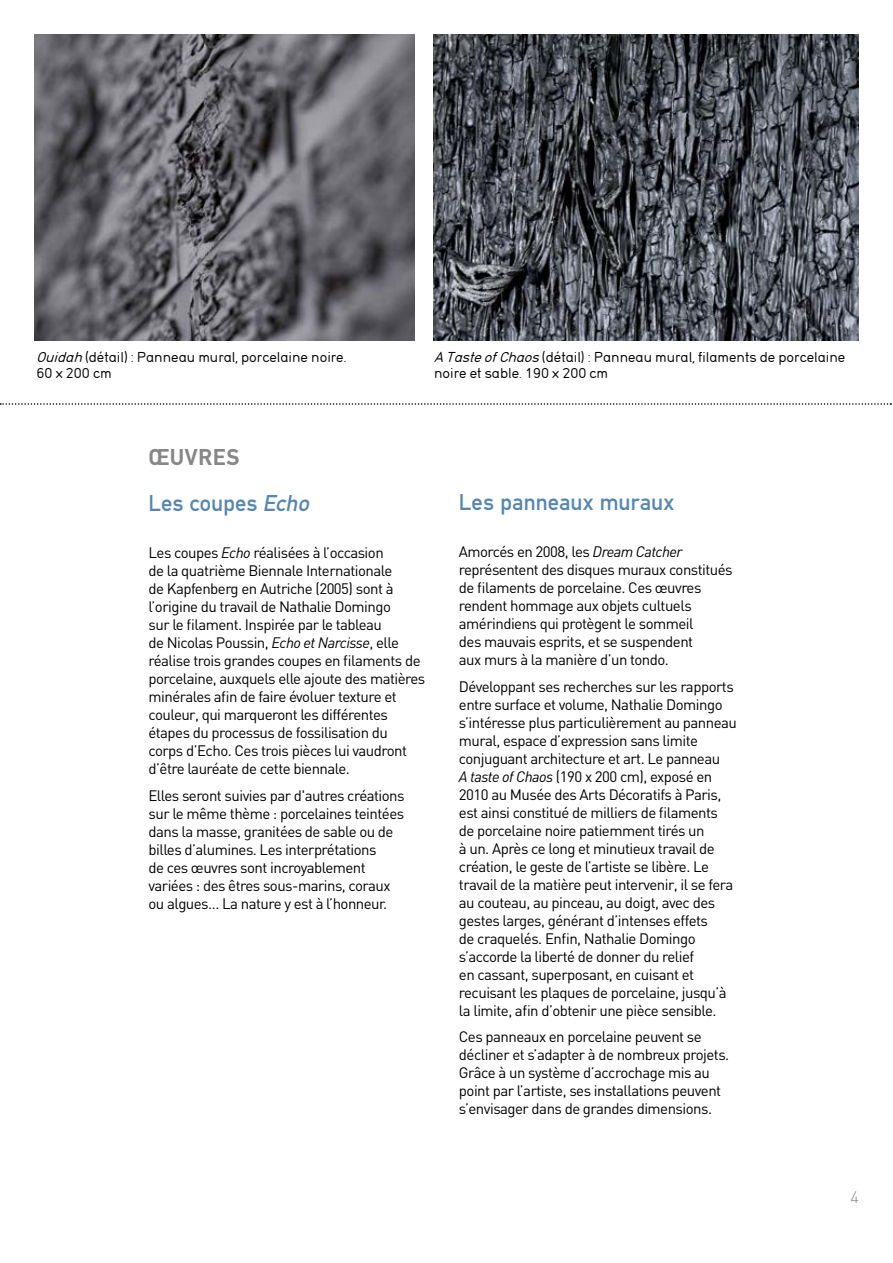
<style>
.page{position:relative;width:893px;height:1263px;background:#fff}
.page>*{position:absolute;margin:0;border:0;box-sizing:border-box;transform-origin:0 0}
.t1{font:24px/46.8px "DIN Mittel EF";letter-spacing:.01em;color:#5787b1}
.t2{font:300 16.5px "DIN";color:#878787}
.t3{font:15px/18px "DIN";letter-spacing:-.035em;color:#000}
.t4{font:13.5px/16.2px "DIN17 SB";color:#000}
.s1{font-style:italic}
.s2{font-weight:700;color:#878787}
</style>
<div class="page">
<svg style="left:0;top:403px;width:891px;height:2px"></svg>
<img style="left:434px;top:34px;width:425px;height:306px">
<img style="left:34px;top:34px;width:381px;height:306px">
<p class="t4" style="left:37px;top:349px;width:311px"><span class="s1">Ouidah</span> (détail) : Panneau mural, porcelaine noire.<br>60 x 200 cm</p>
<p class="t4" style="left:434px;top:349px;width:413px"><span class="s1">A TasteofChaos</span>(détail) : Panneau mural, filaments de porcelaine noire et sable. 190 x 200 cm</p>
<h1 class="t1" style="left:148px;top:433px;width:163px"><span class="s2">ŒUVRES<br></span>Les coupes <span class="s1">Echo</span></h1>
<p class="t3" style="left:148px;top:543px;width:278px">Les coupes <span class="s1">Echo</span> réalisées à l’occasion<br>de la quatrième Biennale Internationale<br>de Kapfenberg en Autriche (2005) sont à l’origine du travail de Nathalie Domingo<br>sur le filament. Inspirée par le tableau<br>de Nicolas Poussin, <span class="s1">Echo et Narcisse</span>, elle réalise trois grandes coupes en filaments de porcelaine, auxquels elle ajoute des matières minérales afin de faire évoluer texture et couleur, qui marqueront les différentes étapes du processus de fossilisation du corps d’Echo. Ces trois pièces lui vaudront d’être lauréate de cette biennale.</p>
<p class="t3" style="left:148px;top:786px;width:258px">Elles seront suivies par d'autres créations sur le même thème : porcelaines teintées dans la masse, granitées de sable ou de billes d’alumines. Les interprétations<br>de ces œuvres sont incroyablement variées : des êtres sous-marins, coraux ou algues… La nature y est à l’honneur.</p>
<h1 class="t1" style="left:459px;top:479px;width:217px">Les panneaux muraux</h1>
<p class="t3" style="left:459px;top:542px;width:275px">Amorcés en 2008, les <span class="s1">Dream Catcher </span>représentent des disques muraux constitués de filaments de porcelaine. Ces œuvres rendent hommage aux objets cultuels amérindiens qui protègent le sommeil<br>des mauvais esprits, et se suspendent<br>aux murs à la manière d’un tondo.</p>
<p class="t3" style="left:459px;top:677px;width:279px">Développant ses recherches sur les rapports entre surface et volume, Nathalie Domingo s’intéresse plus particulièrement au panneau mural, espace d’expression sans limite conjuguant architecture et art. Le panneau<br><span class="s1">A taste of Chaos</span> (190 x 200 cm), exposé en 2010 au Musée des Arts Décoratifs à Paris, est ainsi constitué de milliers de filaments de porcelaine noire patiemment tirés un<br>à un. Après ce long et minutieux travail de création, le geste de l’artiste se libère. Le travail de la matière peut intervenir, il se fera au couteau, au pinceau, au doigt, avec des gestes larges, générant d’intenses effets<br>de craquelés. Enfin, Nathalie Domingo s’accorde la liberté de donner du relief<br>en cassant, superposant, en cuisant et recuisant les plaques de porcelaine, jusqu’à la limite, afin d’obtenir une pièce sensible.</p>
<p class="t3" style="left:459px;top:1027px;width:272px">Ces panneaux en porcelaine peuvent se décliner et s’adapter à de nombreux projets.<br>Grâce à un système d’accrochage mis au point par l’artiste, ses installations peuvent s’envisager dans de grandes dimensions.</p>
<p class="t2" style="left:850px;top:1187px;width:10px">4</p>
</div>
